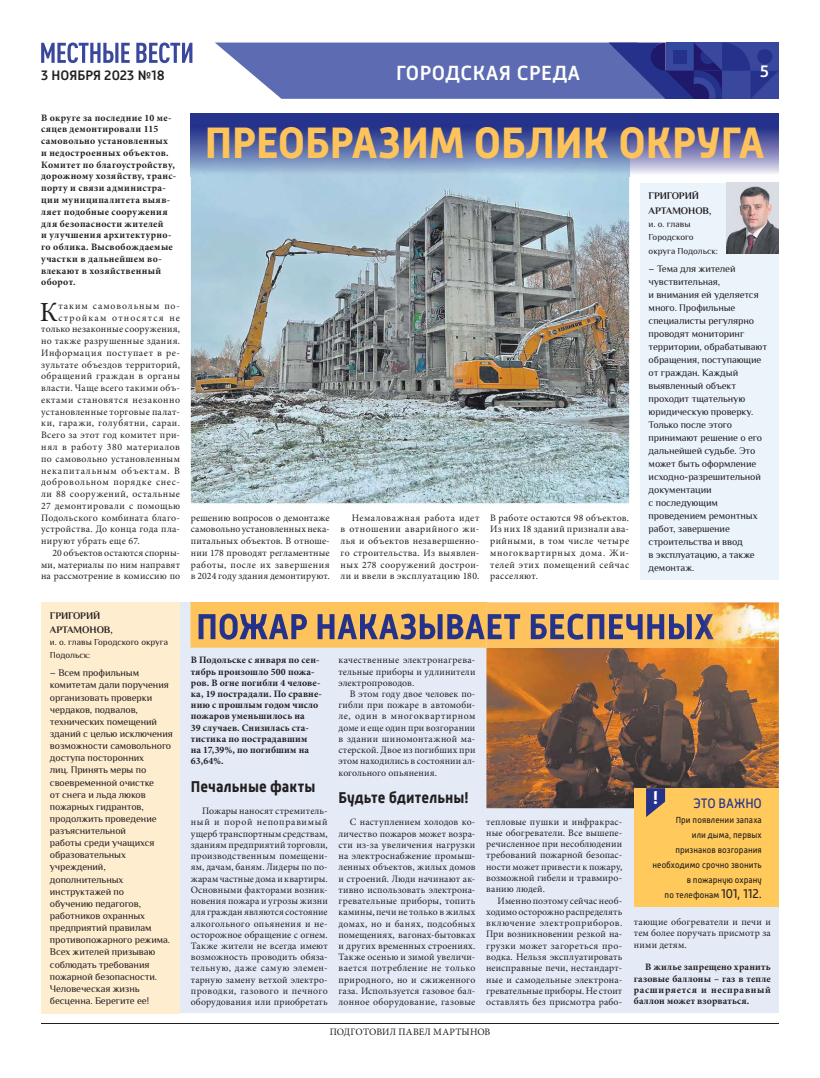
<style>
.page{position:relative;width:820px;height:1078px;background:#fff}
.page>*{position:absolute;margin:0;border:0;box-sizing:border-box;transform-origin:0 0}
.t1{font:700 45px "Russia";color:#fec35a;scale:.95 1}
.t2{font:27.6px "Minion Pro";color:#231f20}
.t3{font:500 21px "Russia";letter-spacing:.02em;color:#fff}
.t4{font:700 19px "Russia";color:#fff;scale:.94 1}
.t5{font:500 17px "Russia";color:#fff}
.t6{font:700 16px "Russia";letter-spacing:.005em;color:#231f20;scale:.93 1}
.t7{font:500 14px "Russia";color:#231f20}
.t8{font:14px "Russia";letter-spacing:-.01em;color:#25328b;scale:.94 1}
.t9{font:10px/12.1px "Philosopher";letter-spacing:-.01em;color:#231f20}
.t10{font:700 10px/14.3px "Philosopher";letter-spacing:-.005em;color:#231f20}
.t11{font:9.8px/11.2px "Minion Pro";letter-spacing:.03em;color:#231f20;text-align:justify}
.t12{font:700 9.8px/11.8px "Minion Pro";letter-spacing:.03em;color:#231f20}
.t13{font:9.8px "Minion Pro";letter-spacing:.06em;color:#231f20}
.t14{font:9.8px "Minion Pro";letter-spacing:.055em;color:#231f20}
.t15{font:9.8px "Minion Pro";letter-spacing:.01em;color:#231f20}
.t16{font:9.8px "Minion Pro";letter-spacing:.05em;color:#231f20}
.t17{font:9.8px "Minion Pro";letter-spacing:.08em;color:#231f20}
.t18{font:9.8px "Minion Pro";letter-spacing:.1em;color:#231f20}
.t19{font:9.8px "Minion Pro";letter-spacing:.12em;color:#231f20}
.t20{font:9px/14.9px "Russia";letter-spacing:.01em;color:#231f20;text-align:right;scale:.95 1}
.t21{font:9px/13.1px "Philosopher";color:#231f20}
.s1{font-size:13px}
</style>
<div class="page">
<svg style="left:215px;top:43px;width:563px;height:56px;background:#5a66ad"></svg>
<svg style="left:136px;top:43px;width:56px;height:20px"></svg>
<svg style="left:41px;top:43px;width:89px;height:20px"></svg>
<div style="left:41px;top:602px;width:737px;height:411px;background:#e4ebf7"></div>
<img style="left:486px;top:602px;width:292px;height:206px">
<img style="left:486px;top:602px;width:288px;height:45px">
<svg style="left:190px;top:602px;width:296px;height:45px;background:#c29b67"></svg>
<img style="left:501px;top:613px;width:212px;height:26px">
<img style="left:486px;top:613px;width:15px;height:26px">
<hr style="left:41px;top:1023px;width:737px;height:1px;background:#231f20">
<img style="left:191px;top:177px;width:438px;height:326px">
<svg style="left:629px;top:113px;width:149px;height:64px;background:#7377b2"></svg>
<img style="left:191px;top:113px;width:438px;height:64px">
<div style="left:41px;top:602px;width:139px;height:411px;background:#ffedd0"></div>
<div style="left:633px;top:788px;width:145px;height:118px;background:#ffc95b"></div>
<svg style="left:646px;top:788px;width:18px;height:28px"></svg>
<div style="left:639px;top:182px;width:139px;height:397px;background:#ebf4fb"></div>
<img style="left:725px;top:182px;width:53px;height:71px">
<h3 class="t7" style="left:41px;top:70px;width:125px">3 НОЯБРЯ 2023 №18</h3>
<h3 class="t3" style="left:396px;top:64px;width:186px">ГОРОДСКАЯ СРЕДА</h3>
<h3 class="t5" style="left:760px;top:64px;width:10px">5</h3>
<p class="t12" style="left:41px;top:111px;width:136px">В округе за последние 10 ме&shy;сяцев демонтировали 115 самовольно установленных<br>и недостроенных объектов.<br>Комитет по благоустройству, дорожному хозяйству, транс&shy;порту и связи администра&shy;ции муниципалитета выяв&shy;ляет подобные сооружения для безопасности жителей<br>и улучшения архитектурно&shy;го облика. Высвобождаемые участки в дальнейшем во&shy;влекают в хозяйственный оборот.</p>
<h2 class="t2" style="left:40px;top:295px;width:19px">К</h2>
<p class="t18" style="left:58px;top:300px;width:123px">таким самовольным по-</p>
<p class="t19" style="left:58px;top:311px;width:123px">стройкам относятся не</p>
<p class="t11" style="left:41px;top:323px;width:140px">только незаконные сооружения,</p>
<p class="t11" style="left:41px;top:335px;width:140px">но также разрушенные здания.</p>
<p class="t13" style="left:41px;top:346px;width:140px">Информация поступает в ре-</p>
<p class="t11" style="left:41px;top:358px;width:140px">зультате объездов территорий,</p>
<p class="t16" style="left:41px;top:370px;width:140px">обращений граждан в органы</p>
<p class="t11" style="left:41px;top:382px;width:140px">власти. Чаще всего такими объ-</p>
<p class="t14" style="left:41px;top:393px;width:140px">ектами становятся незаконно</p>
<p class="t11" style="left:41px;top:405px;width:140px">установленные торговые палат-</p>
<p class="t14" style="left:41px;top:417px;width:140px">ки, гаражи, голубятни, сараи.</p>
<p class="t11" style="left:41px;top:429px;width:140px">Всего за этот год комитет при-</p>
<p class="t13" style="left:41px;top:441px;width:140px">нял в работу 380 материалов</p>
<p class="t11" style="left:41px;top:452px;width:140px">по самовольно установленным</p>
<p class="t17" style="left:41px;top:464px;width:140px">некапитальным объектам. В</p>
<p class="t13" style="left:41px;top:476px;width:140px">добровольном порядке снес-</p>
<p class="t16" style="left:41px;top:488px;width:140px">ли 88 сооружений, остальные</p>
<p class="t11" style="left:41px;top:499px;width:140px">27 демонтировали с помощью</p>
<p class="t11" style="left:41px;top:511px;width:140px">Подольского комбината благо-</p>
<p class="t11" style="left:41px;top:523px;width:140px">устройства. До конца года пла-</p>
<p class="t11" style="left:41px;top:535px;width:100px">нируют убрать еще 67.</p>
<p class="t15" style="left:52px;top:546px;width:129px">20 объектов остаются спорны-</p>
<p class="t11" style="left:41px;top:558px;width:140px">ми, материалы по ним направят</p>
<p class="t15" style="left:41px;top:570px;width:140px">на рассмотрение в комиссию по</p>
<h1 class="t1" style="left:205px;top:124px;width:591px">ПРЕОБРАЗИМ ОБЛИК ОКРУГА</h1>
<p class="t11" style="left:191px;top:511px;width:140px;line-height:11.7px">решению вопросов о демонтаже самовольно установленных нека&shy;питальных объектов. В отноше&shy;нии 178 проводят регламентные работы, после их завершения в 2024 году здания демонтируют.</p>
<p class="t11" style="left:340px;top:511px;width:140px;line-height:11.7px;text-indent:11px">Немаловажная работа идет в отношении аварийного жи&shy;лья и объектов незавершенно&shy;го строительства. Из выявлен&shy;ных 278 сооружений дострои&shy;ли и ввели в эксплуатацию 180.</p>
<p class="t11" style="left:490px;top:511px;width:140px;line-height:11.7px">В работе остаются 98 объектов.<br>Из них 18 зданий признали ава&shy;рийными, в том числе четыре многоквартирных дома. Жи&shy;телей этих помещений сейчас расселяют.</p>
<p class="t10" style="left:648px;top:188px;width:64px;line-height:15.2px">ГРИГОРИЙ<br>АРТАМОНОВ,</p>
<p class="t21" style="left:648px;top:217px;width:46px;line-height:12.8px">и. о. главы<br>Городского</p>
<p class="t21" style="left:648px;top:244px;width:71px">округа Подольск:</p>
<p class="t9" style="left:648px;top:262px;width:120px;line-height:13px">– Тема для жителей чувствительная,<br>и внимания ей уделяется много. Профильные специалисты регулярно проводят мониторинг территории, обрабатывают обращения, поступающие от граждан. Каждый выявленный объект проходит тщательную юридическую проверку.<br>Только после этого принимают решение о его дальнейшей судьбе. Это может быть оформление исходно-разрешительной документации<br>с последующим проведением ремонтных работ, завершение строительства и ввод<br>в эксплуатацию, а также демонтаж.</p>
<p class="t10" style="left:50px;top:608px;width:64px">ГРИГОРИЙ<br>АРТАМОНОВ,</p>
<p class="t21" style="left:50px;top:635px;width:120px">и. о. главы Городского округа<br>Подольск:</p>
<p class="t9" style="left:50px;top:666px;width:124px">– Всем профильным комитетам дали поручения организовать проверки чердаков, подвалов, технических помещений зданий с целью исключения возможности самовольного доступа посторонних<br>лиц. Принять меры по своевременной очистке<br>от снега и льда люков пожарных гидрантов, продолжить проведение разъяснительной<br>работы среди учащихся образовательных учреждений, дополнительных инструктажей по<br>обучению педагогов, работников охранных предприятий правилам противопожарного режима.<br>Всех жителей призываю соблюдать требования пожарной безопасности.<br>Человеческая жизнь бесценна. Берегите ее!</p>
<p class="t12" style="left:191px;top:654px;width:132px;line-height:11.2px">В Подольске с января по сен&shy;тябрь произошло 500 пожа&shy;ров. В огне погибли 4 челове&shy;ка, 19 пострадали. По сравне&shy;нию с прошлым годом число пожаров уменьшилось на<br>39 случаев. Снизилась ста&shy;тистика по пострадавшим<br>на 17,39%, по погибшим на<br>63,64%.</p>
<h3 class="t6" style="left:191px;top:779px;width:135px">Печальные факты</h3>
<p class="t11" style="left:191px;top:805px;width:138px;text-indent:11px">Пожары наносят стремитель&shy;ный и порой непоправимый ущерб транспортным средствам, зданиям предприятий торговли, производственным помещени&shy;ям, дачам, баням. Лидеры по по&shy;жарам частные дома и квартиры.<br>Основными факторами возник&shy;новения пожара и угрозы жизни для граждан являются состояние алкогольного опьянения и не&shy;осторожное обращение с огнем.<br>Также жители не всегда имеют возможность проводить обяза&shy;тельную, даже самую элемен&shy;тарную замену ветхой электро&shy;проводки, газового и печного оборудования или приобретать</p>
<p class="t11" style="left:338px;top:654px;width:138px">качественные электронагрева&shy;тельные приборы и удлинители электропроводов.</p>
<p class="t11" style="left:338px;top:687px;width:138px;text-indent:11px">В этом году двое человек по&shy;гибли при пожаре в автомоби&shy;ле, один в многоквартирном доме и еще один при возгорании в здании шиномонтажной ма&shy;стерской. Двое из погибших при этом находились в состоянии ал&shy;когольного опьянения.</p>
<h3 class="t6" style="left:338px;top:790px;width:141px">Будьте бдительны!</h3>
<p class="t11" style="left:338px;top:816px;width:138px;text-indent:11px">С наступлением холодов ко&shy;личество пожаров может возра&shy;сти из-за увеличения нагрузки на электроснабжение промыш&shy;ленных объектов, жилых домов и строений. Люди начинают ак&shy;тивно использовать электрона&shy;гревательные приборы, топить камины, печи не только в жилых домах, но и банях, подсобных помещениях, вагонах-бытовках и других временных строениях.<br>Также осенью и зимой увеличи&shy;вается потребление не только природного, но и сжиженного газа. Используется газовое бал&shy;лонное оборудование, газовые</p>
<p class="t11" style="left:486px;top:815px;width:137px">тепловые пушки и инфракрас&shy;ные обогреватели. Все вышепе&shy;речисленное при несоблюдении требований пожарной безопас&shy;ности может привести к пожару, возможной гибели и травмиро&shy;ванию людей.</p>
<p class="t11" style="left:486px;top:894px;width:137px;text-indent:11px">Именно поэтому сейчас необ&shy;ходимо осторожно распределять включение электроприборов.<br>При возникновении резкой на&shy;грузки может загореться про&shy;водка. Нельзя эксплуатировать неисправные печи, нестандарт&shy;ные и самодельные электрона&shy;гревательные приборы. Не стоит оставлять без присмотра рабо-</p>
<p class="t11" style="left:330px;top:1026px;width:162px">ПОДГОТОВИЛ ПАВЕЛ МАРТЫНОВ</p>
<h3 class="t4" style="left:653px;top:789px;width:7px">!</h3>
<h3 class="t8" style="left:693px;top:797px;width:74px">ЭТО ВАЖНО</h3>
<p class="t20" style="left:652px;top:813px;width:117px">При появлении запаха<br>или дыма, первых признаков возгорания необходимо срочно звонить в пожарную охрану<br>по телефонам <span class="s1">101, 112.</span></p>
<p class="t11" style="left:633px;top:915px;width:138px">тающие обогреватели и печи и тем более поручать присмотр за ними детям.</p>
<p class="t12" style="left:633px;top:960px;width:138px;line-height:11.3px;text-align:justify;text-indent:11px">В жилье запрещено хранить газовые баллоны – газ в тепле расширяется и несправный баллон может взорваться.</p>
</div>
